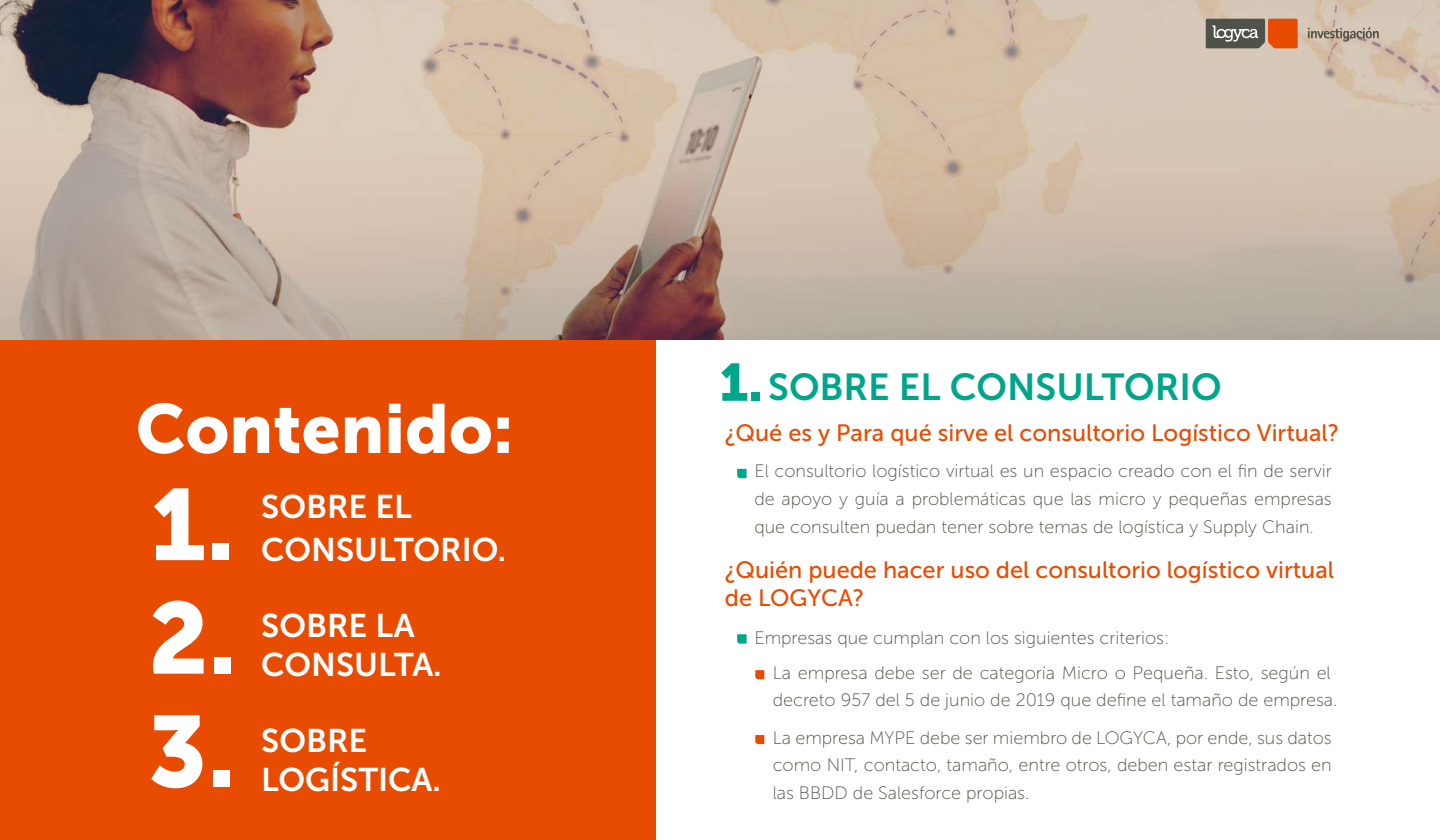
<style>
.page{position:relative;width:1440px;height:840px;background:#fff}
.page>*{position:absolute;margin:0;border:0;box-sizing:border-box;transform-origin:0 0}
.t1{font:100.5px/113.4px "Museo Sans 900";color:#fff;text-align:justify}
.t2{font:68.85px "Museo Sans 900";color:#fff}
.t3{font:37.5px "Museo Sans 700";color:#00a68a}
.t4{font:32.7px/38.4px "Museo Sans 700";color:#fff}
.t5{font:23.55px/27.6px "Museo Sans 500";color:#e74c02}
.t6{font:18px/27.6px "Museo Sans 100";color:#51534a;text-align:justify}
.s1{font-family:"Museo Sans 900";font-size:52.5px}
</style>
<div class="page">
<div style="left:0;top:0;width:656px;height:840px;background:#e74c02"></div>
<svg style="left:737px;top:469px;width:10px;height:9px"></svg>
<svg style="left:737px;top:634px;width:10px;height:10px"></svg>
<svg style="left:755px;top:670px;width:9px;height:9px"></svg>
<svg style="left:755px;top:735px;width:9px;height:9px"></svg>
<img style="left:0;top:0;width:1440px;height:339px">
<svg style="left:1163px;top:19px;width:135px;height:53px;background:#bea28d"></svg>
<svg style="left:1308px;top:27px;width:104px;height:36px;background:#c7b5a3"></svg>
<h2 class="t2" style="left:136px;top:390px;width:379px">Contenido:</h2>
<h1 class="t1" style="left:148px;top:468px;width:90px">1.<br>2.<br>3.</h1>
<h3 class="t4" style="left:261px;top:486px;width:247px;line-height:42.3px">SOBRE EL<br>CONSULTORIO.</h3>
<h3 class="t4" style="left:261px;top:607px;width:182px">SOBRE LA<br>CONSULTA.</h3>
<h3 class="t4" style="left:261px;top:722px;width:181px">SOBRE<br>LOGÍSTICA.</h3>
<h3 class="t3" style="left:719px;top:366px;width:504px"><span class="s1">1.</span>SOBRE EL CONSULTORIO</h3>
<h3 class="t5" style="left:725px;top:419px;width:616px">¿Qué es y Para qué sirve el consultorio Logístico Virtual?</h3>
<p class="t6" style="left:754px;top:457px;width:579px">El consultorio logístico virtual es un espacio creado con el fin de servir de apoyo y guía a problemáticas que las micro y pequeñas empresas que consulten puedan tener sobre temas de logística y Supply Chain.</p>
<h3 class="t5" style="left:725px;top:556px;width:611px">¿Quién puede hacer uso del consultorio logístico virtual de LOGYCA?</h3>
<p class="t6" style="left:754px;top:624px;width:416px">Empresas que cumplan con los siguientes criterios:</p>
<p class="t6" style="left:773px;top:659px;width:566px">La empresa debe ser de categoría Micro o Pequeña. Esto, según el decreto 957 del 5 de junio de 2019 que define el tamaño de empresa.</p>
<p class="t6" style="left:773px;top:724px;width:561px">La empresa MYPE debe ser miembro de LOGYCA, por ende, sus datos como NIT, contacto, tamaño, entre otros, deben estar registrados en las BBDD de Salesforce propias.</p>
</div>
